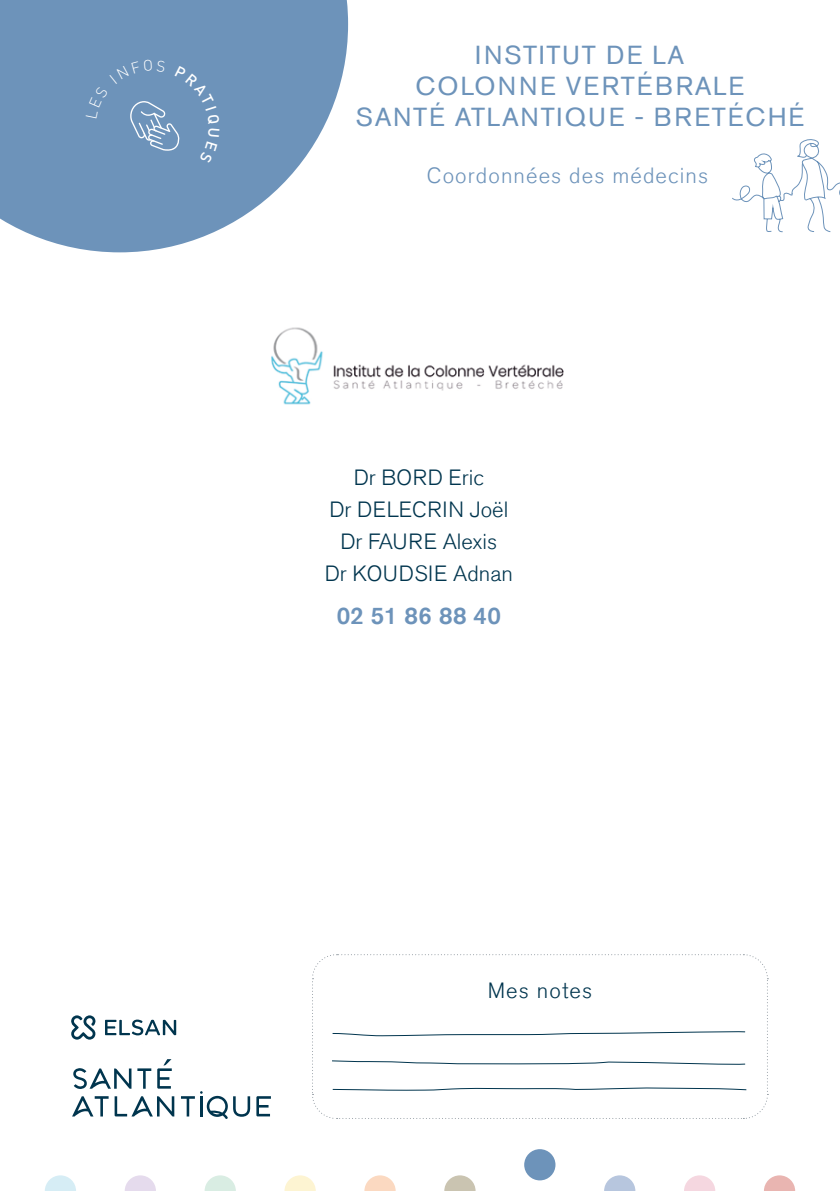
<style>
.page{position:relative;width:840px;height:1191px;background:#fff}
.page>*{position:absolute;margin:0;border:0;box-sizing:border-box;transform-origin:0 0}
.t1{font:26px "Akzidenz Grotesk Std";letter-spacing:.065em;color:#6d93ba}
.t2{font:26px "Akzidenz Grotesk Std";letter-spacing:.085em;color:#6d93ba}
.t3{font:500 24px "Akzidenz Grotesk Std";letter-spacing:.02em;color:#6d93ba}
.t4{font:300 22px "Akzidenz Grotesk Std";color:#00354e}
.t5{font:300 22px "Akzidenz Grotesk Std";letter-spacing:.05em;color:#6d93ba}
.t6{font:300 22px "Akzidenz Grotesk Std";letter-spacing:.05em;color:#00354e}
</style>
<div class="page">
<svg style="left:0;top:0;width:348px;height:252px;fill:#6d93ba"></svg>
<svg style="left:73px;top:1068px;width:58px;height:21px"></svg>
<svg style="left:137px;top:1068px;width:14px;height:20px"></svg>
<svg style="left:157px;top:1059px;width:15px;height:29px"></svg>
<svg style="left:72px;top:1096px;width:36px;height:20px"></svg>
<svg style="left:256px;top:1096px;width:15px;height:20px"></svg>
<svg style="left:114px;top:1096px;width:60px;height:20px"></svg>
<svg style="left:181px;top:1091px;width:69px;height:28px"></svg>
<svg style="left:312px;top:954px;width:456px;height:165px"></svg>
<svg style="left:45px;top:1175px;width:31px;height:16px"></svg>
<svg style="left:125px;top:1175px;width:31px;height:16px"></svg>
<svg style="left:204px;top:1175px;width:32px;height:16px"></svg>
<svg style="left:284px;top:1175px;width:31px;height:16px"></svg>
<svg style="left:364px;top:1175px;width:31px;height:16px"></svg>
<div style="left:524px;top:1149px;width:31px;height:31px;background:#6d93ba;border-radius:50%"></div>
<svg style="left:604px;top:1175px;width:31px;height:16px"></svg>
<svg style="left:684px;top:1175px;width:30px;height:16px"></svg>
<svg style="left:764px;top:1175px;width:30px;height:16px"></svg>
<svg style="left:71px;top:1015px;width:25px;height:24px"></svg>
<svg style="left:105px;top:1019px;width:71px;height:16px"></svg>
<svg style="left:444px;top:1175px;width:31px;height:16px"></svg>
<svg style="left:732px;top:139px;width:107px;height:93px"></svg>
<img style="left:271px;top:327px;width:293px;height:78px">
<div style="left:86px;top:60px;width:133px;height:103px;background:#6d93ba"></div>
<p class="t1" style="left:475px;top:39px;width:210px">INSTITUT DE LA</p>
<p class="t2" style="left:415px;top:71px;width:330px">COLONNE VERTÉBRALE</p>
<p class="t1" style="left:355px;top:102px;width:449px">SANTÉ ATLANTIQUE - BRETÉCHÉ</p>
<p class="t5" style="left:426px;top:163px;width:282px">Coordonnées des médecins</p>
<p class="t4" style="left:353px;top:464px;width:132px">Dr BORD Eric</p>
<p class="t4" style="left:329px;top:496px;width:180px">Dr DELECRIN Joël</p>
<p class="t4" style="left:340px;top:528px;width:158px">Dr FAURE Alexis</p>
<p class="t4" style="left:324px;top:560px;width:189px">Dr KOUDSIE Adnan</p>
<p class="t3" style="left:336px;top:601px;width:166px">02 51 86 88 40</p>
<p class="t6" style="left:487px;top:978px;width:106px">Mes notes</p>
</div>
